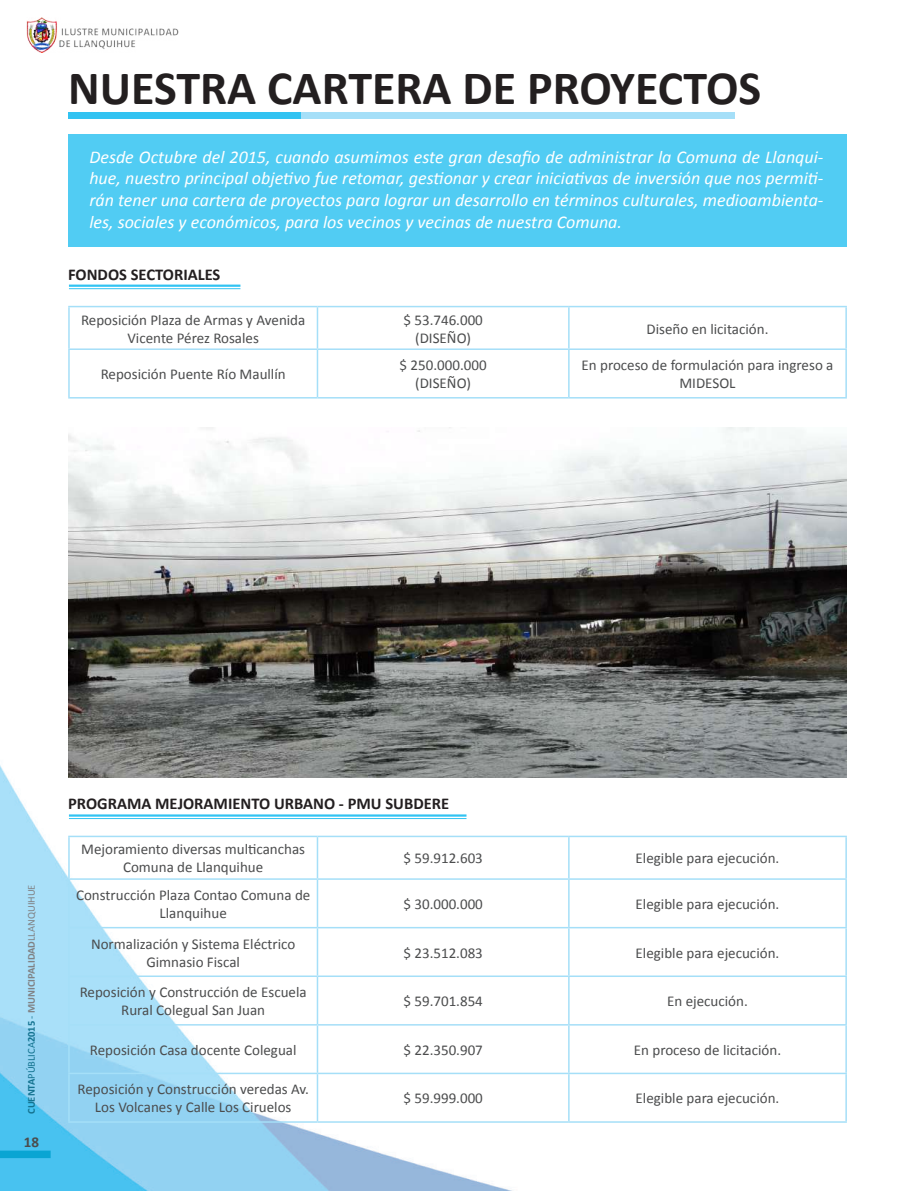
<style>
.page{position:relative;width:915px;height:1191px;background:#fff}
.page>*{position:absolute;margin:0;border:0;box-sizing:border-box;transform-origin:0 0}
.t1{font:700 48px "Calibri";color:#231f20}
.t2{font:italic 18px/21.6px "Calibri";color:#fff;text-align:justify}
.t3{font:700 16.5px "Calibri";color:#231f20}
.t4{font:15px/18px "Calibri";color:#4b4c4d;text-align:center}
.t5{font:700 15px "Calibri";color:#4b4c4d}
.t6{font:700 10.5px "Calibri";color:#808285}
.s1{color:#147390}
.s2{font-weight:400;color:#147390}
.s3{font-weight:400}
</style>
<div class="page">
<img style="left:0;top:17px;width:847px;height:1174px">
<div style="left:0;top:1150px;width:51px;height:8px;background:#09a5d3"></div>
<img style="left:27px;top:18px;width:152px;height:34px">
<div style="left:68px;top:134px;width:778px;height:112px;background:#51ccf3"></div>
<div style="left:68px;top:112px;width:233px;height:7px;background:#32c3f2"></div>
<div style="left:301px;top:112px;width:433px;height:7px;background:#a5dff8"></div>
<hr style="left:68px;top:306px;width:249px;height:1px;background:#a5dff8">
<hr style="left:68px;top:307px;width:2px;height:41px;background:#a5dff8">
<hr style="left:317px;top:306px;width:251px;height:1px;background:#a5dff8">
<hr style="left:316px;top:307px;width:2px;height:41px;background:#a5dff8">
<hr style="left:568px;top:306px;width:278px;height:1px;background:#a5dff8">
<hr style="left:568px;top:307px;width:1px;height:41px;background:#a5dff8">
<hr style="left:845px;top:307px;width:1px;height:41px;background:#a5dff8">
<hr style="left:68px;top:348px;width:249px;height:2px;background:#a5dff8">
<hr style="left:68px;top:350px;width:2px;height:47px;background:#a5dff8">
<hr style="left:317px;top:348px;width:251px;height:2px;background:#a5dff8">
<hr style="left:316px;top:350px;width:2px;height:47px;background:#a5dff8">
<hr style="left:568px;top:348px;width:278px;height:2px;background:#a5dff8">
<hr style="left:568px;top:350px;width:1px;height:47px;background:#a5dff8">
<hr style="left:845px;top:350px;width:1px;height:47px;background:#a5dff8">
<hr style="left:68px;top:397px;width:249px;height:1px;background:#a5dff8">
<hr style="left:317px;top:397px;width:251px;height:1px;background:#a5dff8">
<hr style="left:568px;top:397px;width:278px;height:1px;background:#a5dff8">
<hr style="left:69px;top:284px;width:171px;height:3px;background:#32c3f2">
<hr style="left:69px;top:288px;width:171px;height:1px;background:#32c3f2">
<hr style="left:68px;top:835px;width:249px;height:2px;background:#a5dff8">
<hr style="left:68px;top:837px;width:2px;height:41px;background:#a5dff8">
<hr style="left:317px;top:835px;width:251px;height:2px;background:#a5dff8">
<hr style="left:316px;top:837px;width:2px;height:41px;background:#a5dff8">
<hr style="left:568px;top:835px;width:278px;height:2px;background:#a5dff8">
<hr style="left:568px;top:837px;width:1px;height:41px;background:#a5dff8">
<hr style="left:845px;top:837px;width:1px;height:41px;background:#a5dff8">
<hr style="left:68px;top:878px;width:249px;height:1px;background:#a5dff8">
<hr style="left:68px;top:879px;width:2px;height:48px;background:#a5dff8">
<hr style="left:317px;top:878px;width:251px;height:1px;background:#a5dff8">
<hr style="left:316px;top:879px;width:2px;height:48px;background:#a5dff8">
<hr style="left:568px;top:878px;width:278px;height:1px;background:#a5dff8">
<hr style="left:568px;top:879px;width:1px;height:48px;background:#a5dff8">
<hr style="left:845px;top:879px;width:1px;height:48px;background:#a5dff8">
<hr style="left:68px;top:927px;width:249px;height:1px;background:#a5dff8">
<hr style="left:68px;top:928px;width:2px;height:47px;background:#a5dff8">
<hr style="left:317px;top:927px;width:251px;height:1px;background:#a5dff8">
<hr style="left:316px;top:928px;width:2px;height:47px;background:#a5dff8">
<hr style="left:568px;top:927px;width:278px;height:1px;background:#a5dff8">
<hr style="left:568px;top:928px;width:1px;height:47px;background:#a5dff8">
<hr style="left:845px;top:928px;width:1px;height:47px;background:#a5dff8">
<hr style="left:68px;top:975px;width:249px;height:2px;background:#a5dff8">
<hr style="left:68px;top:977px;width:2px;height:47px;background:#a5dff8">
<hr style="left:317px;top:975px;width:251px;height:2px;background:#a5dff8">
<hr style="left:316px;top:977px;width:2px;height:47px;background:#a5dff8">
<hr style="left:568px;top:975px;width:278px;height:2px;background:#a5dff8">
<hr style="left:568px;top:977px;width:1px;height:47px;background:#a5dff8">
<hr style="left:845px;top:977px;width:1px;height:47px;background:#a5dff8">
<hr style="left:68px;top:1024px;width:249px;height:1px;background:#a5dff8">
<hr style="left:68px;top:1025px;width:2px;height:47px;background:#a5dff8">
<hr style="left:317px;top:1024px;width:251px;height:1px;background:#a5dff8">
<hr style="left:316px;top:1025px;width:2px;height:47px;background:#a5dff8">
<hr style="left:568px;top:1024px;width:278px;height:1px;background:#a5dff8">
<hr style="left:568px;top:1025px;width:1px;height:47px;background:#a5dff8">
<hr style="left:845px;top:1025px;width:1px;height:47px;background:#a5dff8">
<hr style="left:68px;top:1072px;width:249px;height:2px;background:#a5dff8">
<hr style="left:68px;top:1074px;width:2px;height:47px;background:#a5dff8">
<hr style="left:317px;top:1072px;width:251px;height:2px;background:#a5dff8">
<hr style="left:316px;top:1074px;width:2px;height:47px;background:#a5dff8">
<hr style="left:568px;top:1072px;width:278px;height:2px;background:#a5dff8">
<hr style="left:568px;top:1074px;width:1px;height:47px;background:#a5dff8">
<hr style="left:845px;top:1074px;width:1px;height:47px;background:#a5dff8">
<hr style="left:68px;top:1121px;width:249px;height:1px;background:#a5dff8">
<hr style="left:317px;top:1121px;width:251px;height:1px;background:#a5dff8">
<hr style="left:568px;top:1121px;width:278px;height:1px;background:#a5dff8">
<hr style="left:69px;top:814px;width:397px;height:2px;background:#32c3f2">
<hr style="left:69px;top:818px;width:397px;height:1px;background:#32c3f2">
<img style="left:69px;top:427px;width:777px;height:351px">
<h1 class="t1" style="left:68px;top:58px;width:694px">NUESTRA CARTERA DE PROYECTOS</h1>
<p class="t2" style="left:89px;top:145px;width:735px">Desde Octubre del 2015, cuando asumimos este gran desafio de administrar la Comuna de Llanqui&shy;hue, nuestro principal objetivo fue retomar, gestionar y crear iniciativas de inversión que nos permiti&shy;rán tener una cartera de proyectos para lograr un desarrollo en términos culturales, medioambienta&shy;les, sociales y económicos, para los vecinos y vecinas de nuestra Comuna.</p>
<p class="t3" style="left:68px;top:264px;width:154px">FONDOS SECTORIALES</p>
<p class="t4" style="left:81px;top:310px;width:226px">Reposición Plaza de Armas y Avenida<br>Vicente Pérez Rosales</p>
<p class="t4" style="left:403px;top:310px;width:81px">$ 53.746.000 (DISEÑO)</p>
<p class="t4" style="left:646px;top:319px;width:123px">Diseño en licitación.</p>
<p class="t4" style="left:101px;top:364px;width:186px">Reposición Puente Río Maullín</p>
<p class="t4" style="left:399px;top:355px;width:88px">$ 250.000.000 (DISEÑO)</p>
<p class="t4" style="left:581px;top:355px;width:253px">En proceso de formulación para ingreso a<br>MIDESOL</p>
<p class="t6" style="left:25px;top:1114px;width:231px;rotate:-90deg"><span class="s1">CUENTA</span><span class="s2">PÚBLICA</span><span class="s1">2015</span> <span class="s2">-</span> MUNICIPALIDAD<span class="s3">LLANQUIHUE</span></p>
<p class="t5" style="left:24px;top:1132px;width:17px">18</p>
<p class="t3" style="left:68px;top:793px;width:382px">PROGRAMA MEJORAMIENTO URBANO - PMU SUBDERE</p>
<p class="t4" style="left:81px;top:839px;width:225px">Mejoramiento diversas multicanchas<br>Comuna de Llanquihue</p>
<p class="t4" style="left:403px;top:848px;width:81px">$ 59.912.603</p>
<p class="t4" style="left:635px;top:848px;width:145px">Elegible para ejecución.</p>
<p class="t4" style="left:76px;top:885px;width:236px">Construcción Plaza Contao Comuna de<br>Llanquihue</p>
<p class="t4" style="left:403px;top:894px;width:81px">$ 30.000.000</p>
<p class="t4" style="left:635px;top:894px;width:145px">Elegible para ejecución.</p>
<p class="t4" style="left:91px;top:934px;width:206px">Normalización y Sistema Eléctrico<br>Gimnasio Fiscal</p>
<p class="t4" style="left:403px;top:943px;width:81px">$ 23.512.083</p>
<p class="t4" style="left:635px;top:943px;width:145px">Elegible para ejecución.</p>
<p class="t4" style="left:80px;top:982px;width:228px">Reposición y Construcción de Escuela<br>Rural Colegual San Juan</p>
<p class="t4" style="left:403px;top:991px;width:81px">$ 59.701.854</p>
<p class="t4" style="left:667px;top:991px;width:82px">En ejecución.</p>
<p class="t4" style="left:90px;top:1040px;width:208px">Reposición Casa docente Colegual</p>
<p class="t4" style="left:403px;top:1040px;width:81px">$ 22.350.907</p>
<p class="t4" style="left:633px;top:1040px;width:149px">En proceso de licitación.</p>
<p class="t4" style="left:77px;top:1079px;width:233px">Reposición y Construcción veredas Av.<br>Los Volcanes y Calle Los Ciruelos</p>
<p class="t4" style="left:403px;top:1088px;width:81px">$ 59.999.000</p>
<p class="t4" style="left:635px;top:1088px;width:145px">Elegible para ejecución.</p>
</div>
